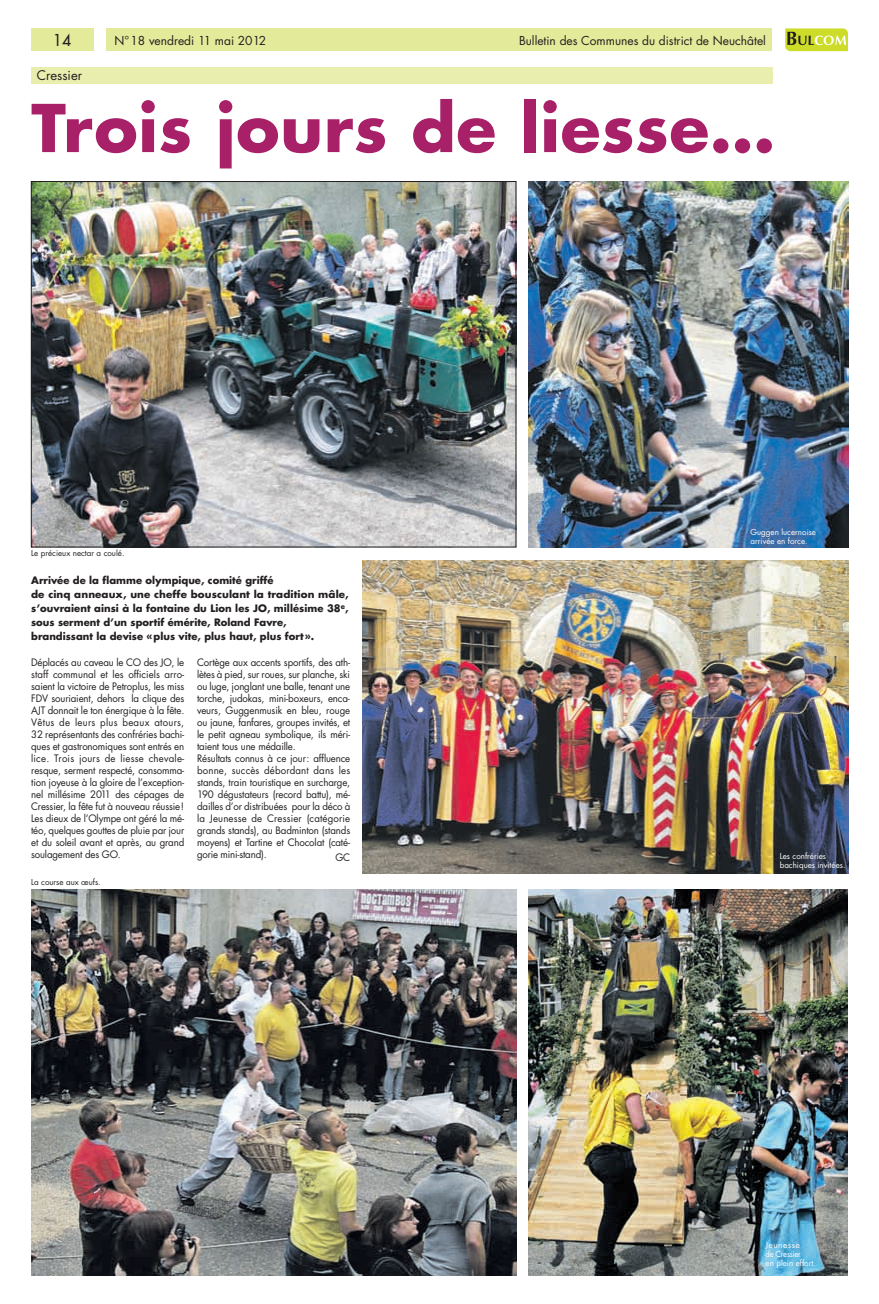
<style>
.page{position:relative;width:879px;height:1304px;background:#fff}
.page>*{position:absolute;margin:0;border:0;box-sizing:border-box;transform-origin:0 0}
.t1{font:700 64px "Futura";letter-spacing:.01em;color:#a72068}
.t2{font:16px "Futura";color:#231f20}
.t3{font:13px "Futura";color:#231f20}
.t4{font:12px "Futura";color:#231f20}
.t5{font:10px/12px "Futura";letter-spacing:-.015em;color:#231f20;text-align:justify}
.t6{font:700 10px/14px "Futura";color:#231f20}
.t7{font:8px/9px "Futura";color:#fff}
.t8{font:8px "Futura";color:#231f20}
.t9{font:8px/9px "Futura";color:#fff;scale:1.08 1}
</style>
<div class="page">
<div style="left:31px;top:28px;width:62px;height:23px;background:#e3ea99"></div>
<div style="left:106px;top:28px;width:666px;height:23px;background:#e3ea99"></div>
<svg style="left:785px;top:28px;width:63px;height:23px"></svg>
<div style="left:31px;top:67px;width:741px;height:16px;background:#e9eeae"></div>
<img style="left:33px;top:183px;width:481px;height:362px">
<img style="left:528px;top:181px;width:320px;height:366px">
<img style="left:31px;top:889px;width:485px;height:387px">
<img style="left:363px;top:560px;width:485px;height:314px">
<img style="left:529px;top:889px;width:319px;height:387px">
<h2 class="t2" style="left:53px;top:32px;width:19px">14</h2>
<p class="t4" style="left:115px;top:35px;width:153px">N°18 vendredi 11 mai 2012</p>
<p class="t4" style="left:519px;top:35px;width:248px">Bulletin des Communes du district de Neuchâtel</p>
<h3 class="t3" style="left:37px;top:69px;width:47px">Cressier</h3>
<h1 class="t1" style="left:31px;top:99px;width:745px">Trois jours de liesse…</h1>
<p class="t8" style="left:31px;top:549px;width:95px">Le précieux nectar a coulé.</p>
<p class="t6" style="left:31px;top:574px;width:319px">Arrivée de la flamme olympique, comité griffé<br>de cinq anneaux, une cheffe bousculant la tradition mâle, s’ouvraient ainsi à la fontaine du Lion les JO, millésime 38<sup>e</sup>, sous serment d’un sportif émérite, Roland Favre, brandissant la devise « plus vite, plus haut, plus fort ».</p>
<p class="t5" style="left:31px;top:658px;width:155px">Déplacés au caveau le CO des JO, le staff communal et les officiels arro&shy;saient la victoire de Petroplus, les miss FDV souriaient, dehors la clique des AJT donnait le ton énergique à la fête.<br>Vêtus de leurs plus beaux atours, 32 représentants des confréries bachi&shy;ques et gastronomiques sont entrés en lice. Trois jours de liesse chevale&shy;resque, serment respecté, consomma&shy;tion joyeuse à la gloire de l’exception&shy;nel millésime 2011 des cépages de Cressier, la fête fut à nouveau réussie !<br>Les dieux de l’Olympe ont géré la mé&shy;téo, quelques gouttes de pluie par jour et du soleil avant et après, au grand soulagement des GO.</p>
<p class="t5" style="left:197px;top:658px;width:155px;text-align:left">Cortège aux accents sportifs, des ath&shy;lètes à pied, sur roues, sur planche, ski ou luge, jonglant une balle, tenant une torche, judokas, mini-boxeurs, enca&shy;veurs, Guggenmusik en bleu, rouge ou jaune, fanfares, groupes invités, et le petit agneau symbolique, ils méri&shy;taient tous une médaille.<br>Résultats connus à ce jour: affluence bonne, succès débordant dans les stands, train touristique en surcharge, 190 dégustateurs (record battu), mé&shy;dailles d’or distribuées pour la déco à la Jeunesse de Cressier (catégorie grands stands), au Badminton (stands moyens) et Tartine et Chocolat (caté&shy;gorie mini-stand).</p>
<p class="t5" style="left:335px;top:853px;width:16px">GC</p>
<p class="t8" style="left:31px;top:878px;width:71px">La course aux œufs.</p>
<p class="t7" style="left:750px;top:528px;width:67px">Guggen lucernoise arrivée en force.</p>
<p class="t7" style="left:780px;top:852px;width:67px">Les confréries bachiques invitées.</p>
<p class="t9" style="left:765px;top:1241px;width:48px">Jeunesse<br>de Cressier<br>en plein effort.</p>
</div>
